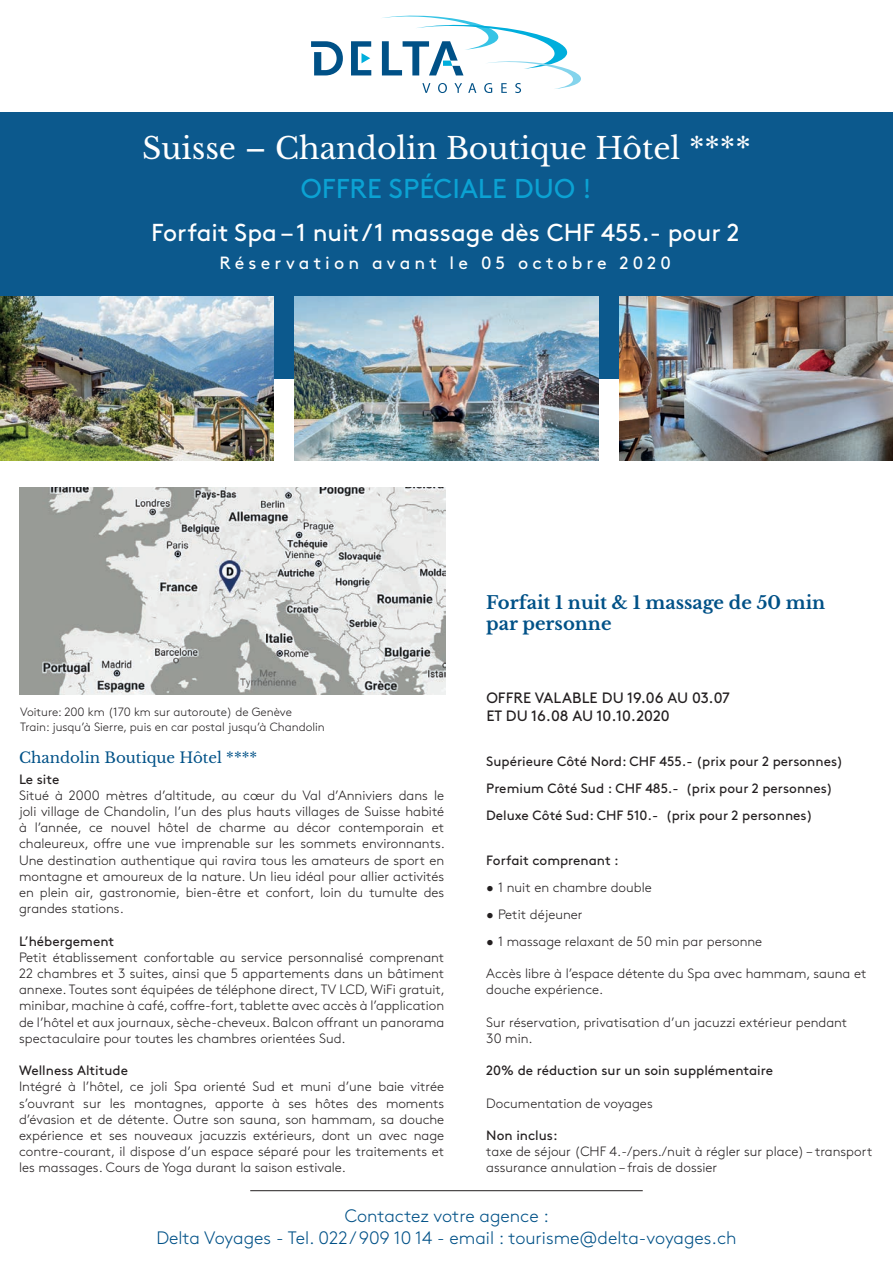
<style>
.page{position:relative;width:893px;height:1263px;background:#fff}
.page>*{position:absolute;margin:0;border:0;box-sizing:border-box;transform-origin:0 0}
.t1{font:30px "Libre Baskerville";color:#fff}
.t2{font:27.3px "Brown";color:#0ba2d3}
.t3{font:24.45px "Brown";color:#fff}
.t4{font:300 18px/21.6px "Brown";color:#005187;text-align:center}
.t5{font:700 18px/21.6px "Libre Baskerville";color:#005187}
.t6{font:17.7px "Brown";letter-spacing:.23em;color:#fff}
.t7{font:15px/18px "Brown";color:#231f20}
.t8{font:15px "Libre Baskerville";color:#005187}
.t9{font:300 13.5px/16.2px "Brown";color:#231f20;text-align:justify}
.t10{font:13.5px/27px "Brown";color:#231f20}
.t11{font:300 12px/14.4px "Brown";color:#231f20}
.s1{font-size:15px}
</style>
<div class="page">
<div style="left:0;top:112px;width:893px;height:267px;background:#0c598d"></div>
<img style="left:0;top:297px;width:273px;height:163px">
<img style="left:295px;top:297px;width:303px;height:163px">
<img style="left:620px;top:297px;width:273px;height:163px">
<hr style="left:250px;top:1190px;width:393px;height:1px;background:#231f20">
<svg style="left:311px;top:41px;width:32px;height:34px"></svg>
<svg style="left:351px;top:41px;width:20px;height:34px"></svg>
<svg style="left:381px;top:15px;width:200px;height:78px"></svg>
<img style="left:19px;top:488px;width:426px;height:206px">
<h1 class="t1" style="left:142px;top:130px;width:610px">Suisse – Chandolin Boutique Hôtel ****</h1>
<h2 class="t2" style="left:301px;top:168px;width:292px">OFFRE SPÉCIALE DUO !</h2>
<h3 class="t3" style="left:151px;top:214px;width:590px">Forfait Spa – 1 nuit / 1 massage dès CHF 455.- pour 2</h3>
<h3 class="t6" style="left:220px;top:250px;width:453px">Réservation avant le 05 octobre 2020</h3>
<p class="t11" style="left:20px;top:704px;width:306px">Voiture: 200 km (170 km sur autoroute) de Genève<br>Train: jusqu’à Sierre, puis en car postal jusqu’à Chandolin</p>
<p class="t8" style="left:19px;top:748px;width:240px">Chandolin Boutique Hôtel ****</p>
<p class="t10" style="left:19px;top:764px;width:42px">Le site</p>
<p class="t9" style="left:19px;top:786px;width:427px">Situé à 2000 mètres d’altitude, au cœur du Val d’Anniviers dans le joli village de Chandolin, l’un des plus hauts villages de Suisse habité à l’année, ce nouvel hôtel de charme au décor contemporain et chaleureux, offre une vue imprenable sur les sommets environnants.<br>Une destination authentique qui ravira tous les amateurs de sport en montagne et amoureux de la nature. Un lieu idéal pour allier activités en plein air, gastronomie, bien-être et confort, loin du tumulte des grandes stations.</p>
<p class="t10" style="left:19px;top:926px;width:97px">L’hébergement</p>
<p class="t9" style="left:19px;top:948px;width:427px">Petit établissement confortable au service personnalisé comprenant 22 chambres et 3 suites, ainsi que 5 appartements dans un bâtiment annexe. Toutes sont équipées de téléphone direct, TV LCD, WiFi gratuit, minibar, machine à café, coffre-fort, tablette avec accès à l’application de l’hôtel et aux journaux, sèche-cheveux. Balcon offrant un panorama spectaculaire pour toutes les chambres orientées Sud.</p>
<p class="t10" style="left:19px;top:1056px;width:111px">Wellness Altitude</p>
<p class="t9" style="left:19px;top:1078px;width:427px">Intégré à l’hôtel, ce joli Spa orienté Sud et muni d’une baie vitrée s’ouvrant sur les montagnes, apporte à ses hôtes des moments d’évasion et de détente. Outre son sauna, son hammam, sa douche expérience et ses nouveaux jacuzzis extérieurs, dont un avec nage contre-courant, il dispose d’un espace séparé pour les traitements et les massages. Cours de Yoga durant la saison estivale.</p>
<h3 class="t5" style="left:486px;top:591px;width:341px">Forfait 1 nuit &amp; 1 massage de 50 min par personne</h3>
<p class="t7" style="left:486px;top:687px;width:245px">OFFRE VALABLE DU 19.06 AU 03.07<br>ET DU 16.08 AU 10.10.2020</p>
<p class="t10" style="left:486px;top:746px;width:358px">Supérieure Côté Nord: CHF 455.- (prix pour 2 personnes)<br>Premium Côté Sud : CHF 485.- (prix pour 2 personnes)<br>Deluxe Côté Sud: CHF 510.- (prix pour 2 personnes)</p>
<p class="t10" style="left:486px;top:845px;width:134px">Forfait comprenant :</p>
<p class="t9" style="left:486px;top:878px;width:167px"><span class="s1">•</span> 1 nuit en chambre double</p>
<p class="t9" style="left:486px;top:905px;width:98px"><span class="s1">•</span> Petit déjeuner</p>
<p class="t9" style="left:486px;top:932px;width:277px"><span class="s1">•</span> 1 massage relaxant de 50 min par personne</p>
<p class="t9" style="left:486px;top:964px;width:382px">Accès libre à l’espace détente du Spa avec hammam, sauna et douche expérience.</p>
<p class="t9" style="left:486px;top:1013px;width:363px">Sur réservation, privatisation d’un jacuzzi extérieur pendant<br>30 min.</p>
<p class="t10" style="left:486px;top:1056px;width:288px">20% de réduction sur un soin supplémentaire</p>
<p class="t9" style="left:486px;top:1094px;width:168px">Documentation de voyages</p>
<p class="t10" style="left:486px;top:1121px;width:73px">Non inclus:</p>
<p class="t9" style="left:486px;top:1142px;width:388px">taxe de séjour (CHF 4.-/pers./nuit à régler sur place) – transport assurance annulation – frais de dossier</p>
<h3 class="t4" style="left:156px;top:1204px;width:582px">Contactez votre agence :<br>Delta Voyages - Tel. 022 / 909 10 14 - email : tourisme@delta-voyages.ch</h3>
</div>
